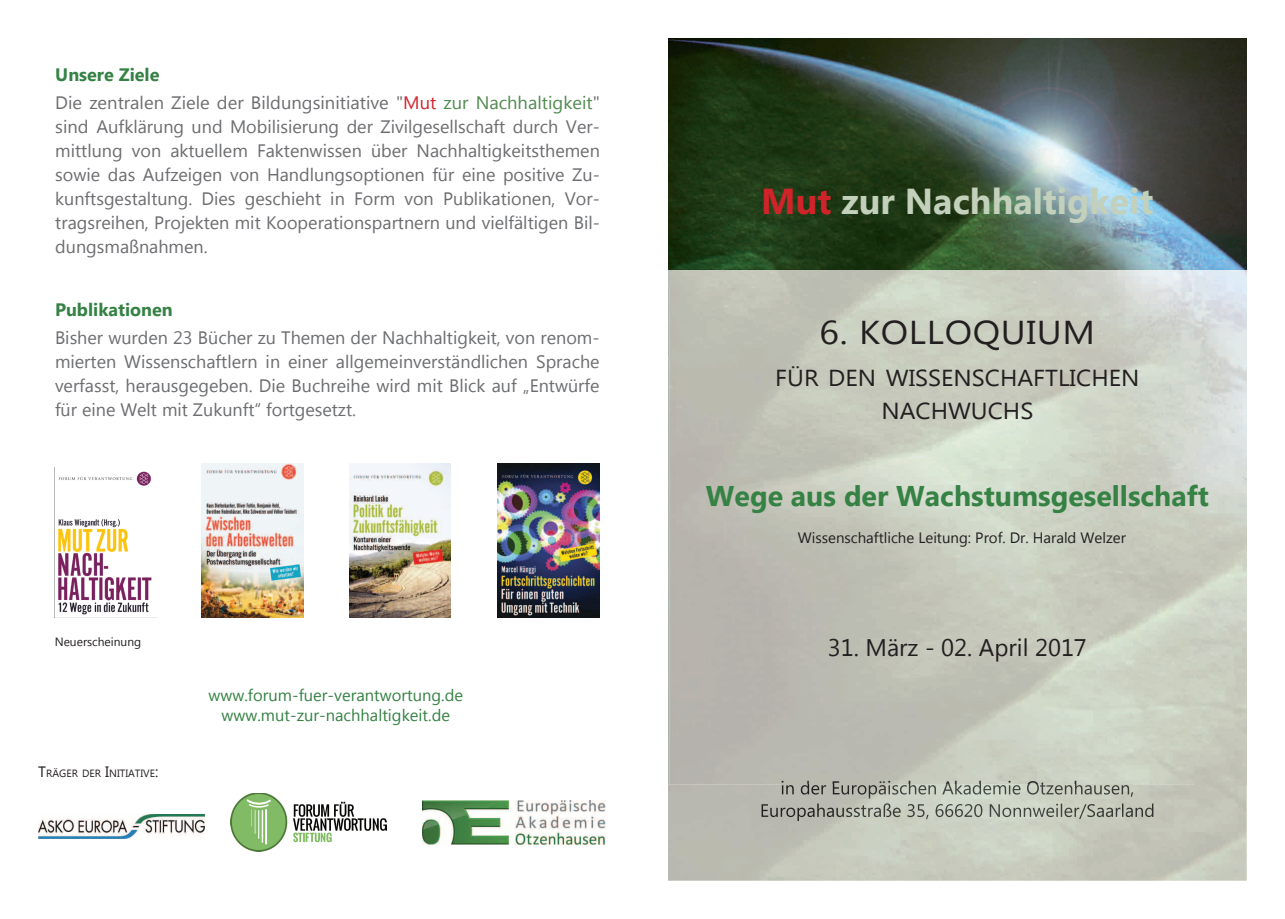
<style>
.page{position:relative;width:1285px;height:919px;background:#fff}
.page>*{position:absolute;margin:0;border:0;box-sizing:border-box;transform-origin:0 0}
.t1{font:700 36px "Microsoft New Tai Lue";color:#c3d0bb}
.t2{font:33px "Microsoft New Tai Lue";letter-spacing:.02em;color:#231f20;scale:1.1 1}
.t3{font:700 28.5px "Microsoft New Tai Lue";color:#358244}
.t4{font:24px "Microsoft New Tai Lue";color:#231f20}
.t5{font:23.1px/33px "Microsoft New Tai Lue";color:#231f20;text-align:center;scale:1.06 1}
.t6{font:18px/24px "Microsoft New Tai Lue";color:#6c6d70;text-align:justify}
.t7{font:700 18px "Microsoft New Tai Lue";color:#358244}
.t8{font:16.5px/19.8px "Microsoft New Tai Lue";color:#358244;text-align:center}
.t9{font:15px "Microsoft New Tai Lue";color:#231f20}
.t10{font:12px "Microsoft New Tai Lue";color:#231f20}
.t11{font:10.5px "Microsoft New Tai Lue";color:#231f20}
.s1{font-weight:700;color:#358244}
.s2{color:#d1232a}
.s3{color:#508a50}
.s4{font-size:15px}
</style>
<div class="page">
<img style="left:668px;top:38px;width:578px;height:842px">
<img style="left:781px;top:781px;width:351px;height:3px">
<img style="left:781px;top:784px;width:351px;height:14px">
<img style="left:761px;top:803px;width:392px;height:18px">
<img style="left:349px;top:463px;width:102px;height:155px">
<img style="left:498px;top:463px;width:101px;height:155px">
<img style="left:38px;top:814px;width:167px;height:24px">
<img style="left:230px;top:793px;width:156px;height:58px">
<img style="left:422px;top:800px;width:183px;height:44px">
<img style="left:202px;top:463px;width:102px;height:155px">
<img style="left:55px;top:471px;width:101px;height:147px">
<p class="t6" style="left:55px;top:62px;width:546px;line-height:28.2px"><span class="s1">Unsere Ziele<br></span>Die zentralen Ziele der Bildungsinitiative "<span class="s2">Mut</span> <span class="s3">zur Nachhaltigkeit</span>"</p>
<p class="t6" style="left:55px;top:116px;width:546px">sind Aufklärung und Mobilisierung der Zivilgesellschaft durch Ver&shy;mittlung von aktuellem Faktenwissen über Nachhaltigkeitsthemen sowie das Aufzeigen von Handlungsoptionen für eine positive Zu&shy;kunftsgestaltung. Dies geschieht in Form von Publikationen, Vor&shy;tragsreihen, Projekten mit Kooperationspartnern und vielfältigen Bil&shy;dungsmaßnahmen.</p>
<p class="t7" style="left:55px;top:299px;width:119px">Publikationen</p>
<p class="t6" style="left:55px;top:327px;width:546px">Bisher wurden 23 Bücher zu Themen der Nachhaltigkeit, von renom&shy;mierten Wissenschaftlern in einer allgemeinverständlichen Sprache verfasst, herausgegeben. Die Buchreihe wird mit Blick auf „Entwürfe für eine Welt mit Zukunft“ fortgesetzt.</p>
<p class="t10" style="left:55px;top:634px;width:88px">Neuerscheinung</p>
<p class="t11" style="left:38px;top:767px;width:121px"><span class="s4">T</span>RÄGER DER <span class="s4">I</span>NITIATIVE<span class="s4">:</span></p>
<p class="t8" style="left:208px;top:686px;width:256px">www.forum-fuer-verantwortung.de www.mut-zur-nachhaltigkeit.de</p>
<h1 class="t1" style="left:761px;top:181px;width:393px"><span class="s2">Mut</span> zur Nachhaltigkeit</h1>
<h2 class="t2" style="left:819px;top:314px;width:252px">6. KOLLOQUIUM</h2>
<p class="t5" style="left:775px;top:363px;width:345px">FÜR DEN WISSENSCHAFTLICHEN<br>NACHWUCHS</p>
<h3 class="t3" style="left:705px;top:480px;width:504px">Wege aus der Wachstumsgesellschaft</h3>
<p class="t9" style="left:797px;top:529px;width:329px">Wissenschaftliche Leitung: Prof. Dr. Harald Welzer</p>
<h3 class="t4" style="left:827px;top:634px;width:260px">31. März - 02. April 2017</h3>
</div>
